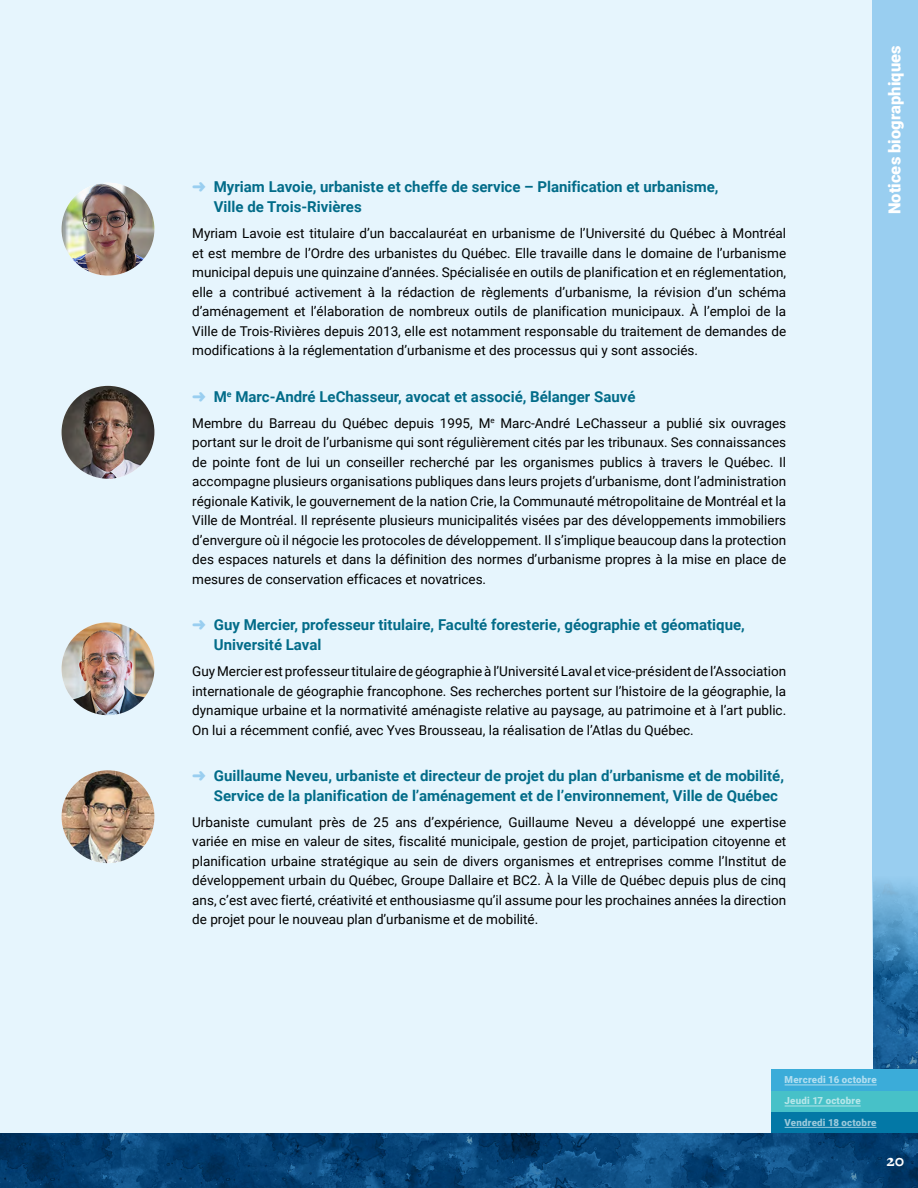
<style>
.page{position:relative;width:918px;height:1188px;background:#fff}
.page>*{position:absolute;margin:0;border:0;box-sizing:border-box;transform-origin:0 0}
.t1{font:900 16.5px "Roboto";letter-spacing:.005em;color:#fff}
.t2{font:900 16.5px "Freight Text Pro";color:#fff}
.t3{font:700 15px/19.5px "Roboto";color:#026c89}
.t4{font:13.5px/19.5px "Roboto";color:#000;text-align:justify}
.t5{font:900 9.75px "Roboto";letter-spacing:.02em;color:#9ac9db}
.t6{font:900 9.75px "Roboto";letter-spacing:.02em;color:#b1def0}
.t7{font:900 9.75px "Roboto";letter-spacing:.02em;color:#b5e6e9}
.s1{color:#99cef0}
</style>
<div class="page">
<svg style="left:0;top:1004px;width:918px;height:184px;background:#084477"></svg>
<div style="left:0;top:0;width:873px;height:1133px;background:#e6f5fd"></div>
<div style="left:872px;top:0;width:46px;height:1004px;background:#99cef0"></div>
<img style="left:62px;top:183px;width:92px;height:93px;border-radius:46px">
<img style="left:62px;top:386px;width:92px;height:93px;border-radius:46px">
<img style="left:62px;top:622px;width:92px;height:93px;border-radius:46px">
<img style="left:62px;top:770px;width:92px;height:93px;border-radius:46px">
<div style="left:771px;top:1112px;width:147px;height:21px;background:#0378a6"></div>
<hr style="left:785px;top:1127px;width:92px;height:1px;background:#9ac9db">
<div style="left:771px;top:1090px;width:147px;height:22px;background:#47c1c8"></div>
<hr style="left:785px;top:1106px;width:76px;height:1px;background:#b5e6e9">
<div style="left:771px;top:1069px;width:147px;height:21px;background:#3bacd9"></div>
<hr style="left:785px;top:1085px;width:92px;height:1px;background:#b1def0">
<p class="t3" style="left:214px;top:177px;width:506px;text-indent:-22px"><span class="s1">➜</span> Myriam Lavoie, urbaniste et cheffe de service – Planification et urbanisme,<br>Ville de Trois-Rivières</p>
<p class="t4" style="left:192px;top:223px;width:596px">Myriam Lavoie est titulaire d’un baccalauréat en urbanisme de l’Université du Québec à Montréal et est membre de l’Ordre des urbanistes du Québec. Elle travaille dans le domaine de l’urbanisme municipal depuis une quinzaine d’années. Spécialisée en outils de planification et en réglementation, elle a contribué activement à la rédaction de règlements d’urbanisme, la révision d’un schéma d’aménagement et l’élaboration de nombreux outils de planification municipaux. À l’emploi de la Ville de Trois-Rivières depuis 2013, elle est notamment responsable du traitement de demandes de modifications à la réglementation d’urbanisme et des processus qui y sont associés.</p>
<p class="t3" style="left:192px;top:386px;width:445px"><span class="s1">➜</span> M<sup>e</sup> Marc-André LeChasseur, avocat et associé, Bélanger Sauvé</p>
<p class="t4" style="left:192px;top:413px;width:596px">Membre du Barreau du Québec depuis 1995, M<sup>e</sup> Marc-André LeChasseur a publié six ouvrages portant sur le droit de l’urbanisme qui sont régulièrement cités par les tribunaux. Ses connaissances de pointe font de lui un conseiller recherché par les organismes publics à travers le Québec. Il accompagne plusieurs organisations publiques dans leurs projets d’urbanisme, dont l’administration régionale Kativik, le gouvernement de la nation Crie, la Communauté métropolitaine de Montréal et la Ville de Montréal. Il représente plusieurs municipalités visées par des développements immobiliers d’envergure où il négocie les protocoles de développement. Il s’implique beaucoup dans la protection des espaces naturels et dans la définition des normes d’urbanisme propres à la mise en place de mesures de conservation efficaces et novatrices.</p>
<p class="t3" style="left:214px;top:615px;width:533px;text-indent:-22px"><span class="s1">➜</span> Guy Mercier, professeur titulaire, Faculté foresterie, géographie et géomatique,<br>Université Laval</p>
<p class="t4" style="left:192px;top:661px;width:596px">Guy Mercier est professeur titulaire de géographie à l’Université Laval et vice-président de l’Association internationale de géographie francophone. Ses recherches portent sur l’histoire de la géographie, la dynamique urbaine et la normativité aménagiste relative au paysage, au patrimoine et à l’art public.<br>On lui a récemment confié, avec Yves Brousseau, la réalisation de l’Atlas du Québec.</p>
<p class="t3" style="left:214px;top:765px;width:572px;text-indent:-22px"><span class="s1">➜</span> Guillaume Neveu, urbaniste et directeur de projet du plan d’urbanisme et de mobilité,<br>Service de la planification de l’aménagement et de l’environnement, Ville de Québec</p>
<p class="t4" style="left:192px;top:812px;width:596px">Urbaniste cumulant près de 25 ans d’expérience, Guillaume Neveu a développé une expertise variée en mise en valeur de sites, fiscalité municipale, gestion de projet, participation citoyenne et planification urbaine stratégique au sein de divers organismes et entreprises comme l’Institut de développement urbain du Québec, Groupe Dallaire et BC2. À la Ville de Québec depuis plus de cinq ans, c’est avec fierté, créativité et enthousiasme qu’il assume pour les prochaines années la direction de projet pour le nouveau plan d’urbanisme et de mobilité.</p>
<p class="t1" style="left:883px;top:214px;width:171px;rotate:-90deg">Notices biographiques</p>
<p class="t6" style="left:785px;top:1073px;width:94px">Mercredi 16 octobre</p>
<p class="t7" style="left:785px;top:1094px;width:78px">Jeudi 17 octobre</p>
<p class="t5" style="left:785px;top:1116px;width:93px">Vendredi 18 octobre</p>
<p class="t2" style="left:886px;top:1150px;width:19px">20</p>
</div>
